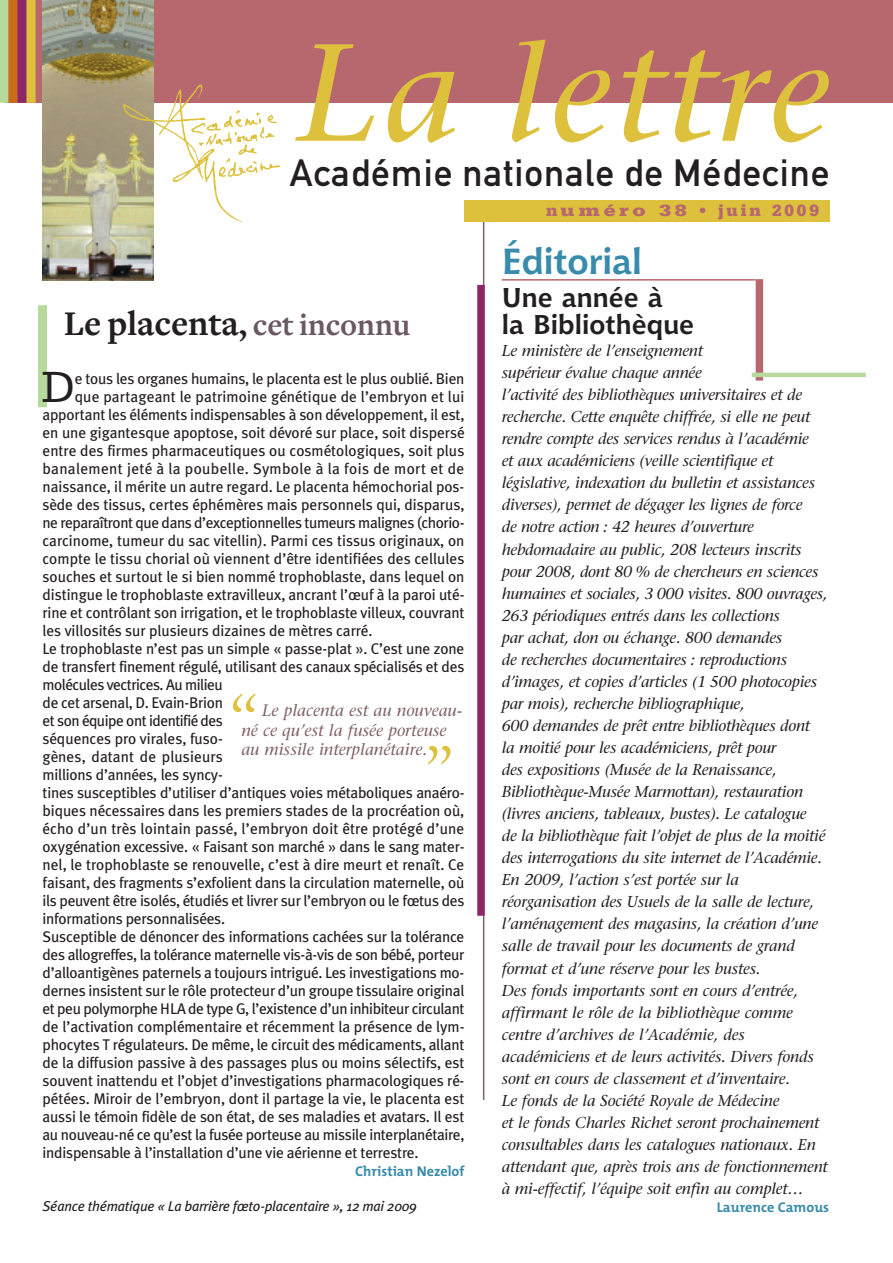
<style>
.page{position:relative;width:893px;height:1263px;background:#fff}
.page>*{position:absolute;margin:0;border:0;box-sizing:border-box;transform-origin:0 0}
.t1{font:italic 137.7px "Stone Serif";letter-spacing:.025em;color:#ddc03c}
.t2{font:300 68.4px "Freight Text";color:#ddc03c}
.t3{font:46.05px "Serifa";color:#231f20}
.t4{font:37.5px "DIN Mittelschrift";letter-spacing:.025em;color:#231f20}
.t5{font:700 36px "Freight Text";letter-spacing:-.005em;color:#231f20}
.t6{font:700 36px "Chianti BT";color:#388bab}
.t7{font:700 27px/27px "Chianti BT";color:#231f20}
.t8{font:900 17.25px "Serifa";letter-spacing:.165em;color:#b7686e}
.t9{font:italic 16.5px/19.5px "Stone Serif";color:#7f6167}
.t10{font:italic 15.75px/22px "Stone Serif";letter-spacing:-.015em;color:#231f20}
.t11{font:15.45px "Meta Plus";letter-spacing:-.015em;color:#231f20}
.t12{font:15.45px "Meta Plus";letter-spacing:.005em;color:#231f20}
.t13{font:15.45px "Meta Plus";letter-spacing:.01em;color:#231f20}
.t14{font:15.45px "Meta Plus";letter-spacing:-.035em;color:#231f20}
.t15{font:15.45px "Meta Plus";letter-spacing:.02em;color:#231f20}
.t16{font:italic 14.25px "Meta Plus";letter-spacing:-.015em;color:#231f20}
.t17{font:700 14.25px "The Mix";color:#388bab}
.s1{font-size:31.5px;color:#6b5865}
</style>
<div class="page">
<div style="left:5px;top:0;width:888px;height:103px;background:#b7686e"></div>
<hr style="left:502px;top:279px;width:253px;height:2px;background:#b7686e">
<div style="left:756px;top:279px;width:7px;height:102px;background:#b7686e"></div>
<img style="left:43px;top:0;width:110px;height:281px">
<img style="left:106px;top:71px;width:175px;height:159px">
<div style="left:0;top:0;width:9px;height:103px;background:#b6da9b"></div>
<div style="left:38px;top:305px;width:9px;height:102px;background:#b6da9b"></div>
<div style="left:9px;top:0;width:9px;height:103px;background:#ca6c17"></div>
<div style="left:18px;top:0;width:9px;height:103px;background:#8d2765"></div>
<div style="left:27px;top:0;width:9px;height:103px;background:#ddc03c"></div>
<hr style="left:752px;top:373px;width:114px;height:4px;background:#b6da9b">
<hr style="left:483px;top:216px;width:1px;height:884px;background:#7f6167">
<div style="left:464px;top:200px;width:365px;height:22px;background:#ddc03c"></div>
<div style="left:477px;top:285px;width:8px;height:631px;background:#8d2765"></div>
<h1 class="t1" style="left:298px;top:40px;width:533px">La lettre</h1>
<h3 class="t4" style="left:290px;top:159px;width:541px">Académie nationale de Médecine</h3>
<h3 class="t5" style="left:64px;top:301px;width:348px">Le placenta, <span class="s1">cet inconnu</span></h3>
<h3 class="t3" style="left:42px;top:372px;width:35px">D</h3>
<p class="t11" style="left:75px;top:370px;width:391px">e tous les organes humains, le placenta est le plus oublié. Bien</p>
<p class="t12" style="left:75px;top:388px;width:391px">que partageant le patrimoine génétique de l’embryon et lui</p>
<p class="t11" style="left:43px;top:406px;width:423px">apportant les éléments indispensables à son développement, il est,</p>
<p class="t11" style="left:43px;top:424px;width:424px">en une gigantesque apoptose, soit dévoré sur place, soit dispersé</p>
<p class="t11" style="left:43px;top:442px;width:423px">entre des firmes pharmaceutiques ou cosmétologiques, soit plus</p>
<p class="t15" style="left:43px;top:460px;width:423px">banalement jeté à la poubelle. Symbole à la fois de mort et de</p>
<p class="t11" style="left:43px;top:478px;width:423px">naissance, il mérite un autre regard. Le placenta hémochorial pos-</p>
<p class="t11" style="left:43px;top:496px;width:423px">sède des tissus, certes éphémères mais personnels qui, disparus,</p>
<p class="t11" style="left:43px;top:514px;width:423px">ne reparaîtront que dans d’exceptionnelles tumeurs malignes (chorio-</p>
<p class="t11" style="left:43px;top:532px;width:423px">carcinome, tumeur du sac vitellin). Parmi ces tissus originaux, on</p>
<p class="t11" style="left:43px;top:550px;width:423px">compte le tissu chorial où viennent d’être identifiées des cellules</p>
<p class="t11" style="left:43px;top:568px;width:423px">souches et surtout le si bien nommé trophoblaste, dans lequel on</p>
<p class="t11" style="left:43px;top:586px;width:423px">distingue le trophoblaste extravilleux, ancrant l’œuf à la paroi uté-</p>
<p class="t11" style="left:43px;top:604px;width:423px">rine et contrôlant son irrigation, et le trophoblaste villeux, couvrant</p>
<p class="t11" style="left:43px;top:622px;width:331px">les villosités sur plusieurs dizaines de mètres carré.</p>
<p class="t11" style="left:43px;top:640px;width:423px">Le trophoblaste n’est pas un simple « passe-plat ». C’est une zone</p>
<p class="t11" style="left:43px;top:658px;width:423px">de transfert finement régulé, utilisant des canaux spécialisés et des</p>
<p class="t14" style="left:43px;top:676px;width:182px">molécules vectrices. Au milieu</p>
<p class="t11" style="left:43px;top:694px;width:182px">de cet arsenal, D. Evain-Brion</p>
<p class="t14" style="left:43px;top:712px;width:182px">et son équipe ont identifié des</p>
<p class="t11" style="left:43px;top:730px;width:182px">séquences pro virales, fuso-</p>
<p class="t12" style="left:43px;top:748px;width:182px">gènes, datant de plusieurs</p>
<p class="t11" style="left:43px;top:766px;width:182px">millions d’années, les syncy-</p>
<p class="t11" style="left:43px;top:784px;width:423px">tines susceptibles d’utiliser d’antiques voies métaboliques anaéro-</p>
<p class="t11" style="left:43px;top:802px;width:423px">biques nécessaires dans les premiers stades de la procréation où,</p>
<p class="t13" style="left:43px;top:820px;width:423px">écho d’un très lointain passé, l’embryon doit être protégé d’une</p>
<p class="t11" style="left:43px;top:838px;width:423px">oxygénation excessive. « Faisant son marché » dans le sang mater-</p>
<p class="t11" style="left:43px;top:856px;width:423px">nel, le trophoblaste se renouvelle, c’est à dire meurt et renaît. Ce</p>
<p class="t11" style="left:43px;top:874px;width:423px">faisant, des fragments s’exfolient dans la circulation maternelle, où</p>
<p class="t11" style="left:43px;top:892px;width:423px">ils peuvent être isolés, étudiés et livrer sur l’embryon ou le fœtus des</p>
<p class="t11" style="left:43px;top:910px;width:184px">informations personnalisées.</p>
<p class="t11" style="left:43px;top:928px;width:423px">Susceptible de dénoncer des informations cachées sur la tolérance</p>
<p class="t11" style="left:43px;top:946px;width:423px">des allogreffes, la tolérance maternelle vis-à-vis de son bébé, porteur</p>
<p class="t11" style="left:43px;top:964px;width:423px">d’alloantigènes paternels a toujours intrigué. Les investigations mo-</p>
<p class="t11" style="left:43px;top:982px;width:423px">dernes insistent sur le rôle protecteur d’un groupe tissulaire original</p>
<p class="t11" style="left:43px;top:1000px;width:423px">et peu polymorphe HLA de type G, l’existence d’un inhibiteur circulant</p>
<p class="t11" style="left:43px;top:1018px;width:423px">de l’activation complémentaire et récemment la présence de lym-</p>
<p class="t11" style="left:43px;top:1036px;width:423px">phocytes T régulateurs. De même, le circuit des médicaments, allant</p>
<p class="t11" style="left:43px;top:1054px;width:423px">de la diffusion passive à des passages plus ou moins sélectifs, est</p>
<p class="t11" style="left:43px;top:1072px;width:423px">souvent inattendu et l’objet d’investigations pharmacologiques ré-</p>
<p class="t11" style="left:43px;top:1090px;width:423px">pétées. Miroir de l’embryon, dont il partage la vie, le placenta est</p>
<p class="t11" style="left:43px;top:1108px;width:423px">aussi le témoin fidèle de son état, de ses maladies et avatars. Il est</p>
<p class="t11" style="left:43px;top:1126px;width:423px">au nouveau-né ce qu’est la fusée porteuse au missile interplanétaire,</p>
<p class="t11" style="left:43px;top:1144px;width:378px">indispensable à l’installation d’une vie aérienne et terrestre.</p>
<p class="t17" style="left:355px;top:1166px;width:111px">Christian Nezelof</p>
<p class="t16" style="left:43px;top:1197px;width:376px">Séance thématique « La barrière fœto-placentaire », 12 mai 2009</p>
<h2 class="t2" style="left:230px;top:676px;width:29px">“</h2>
<p class="t9" style="left:241px;top:702px;width:222px;text-indent:21px">Le placenta est au nouveau&shy;né ce qu’est la fusée porteuse au missile interplanétaire.</p>
<h2 class="t2" style="left:426px;top:727px;width:29px">”</h2>
<p class="t8" style="left:546px;top:204px;width:274px">numéro 38 • juin 2009</p>
<h3 class="t6" style="left:502px;top:247px;width:142px">Éditorial</h3>
<h3 class="t7" style="left:502px;top:286px;width:194px">Une année à<br>la Bibliothèque</h3>
<p class="t10" style="left:502px;top:341px;width:328px">Le ministère de l’enseignement<br>supérieur évalue chaque année<br>l’activité des bibliothèques universitaires et de recherche. Cette enquête chiffrée, si elle ne peut rendre compte des services rendus à l’académie<br>et aux académiciens (veille scientifique et législative, indexation du bulletin et assistances diverses), permet de dégager les lignes de force<br>de notre action : 42 heures d’ouverture hebdomadaire au public, 208 lecteurs inscrits pour 2008, dont 80 % de chercheurs en sciences humaines et sociales, 3 000 visites. 800 ouvrages, 263 périodiques entrés dans les collections<br>par achat, don ou échange. 800 demandes<br>de recherches documentaires : reproductions d’images, et copies d’articles (1 500 photocopies par mois), recherche bibliographique,<br>600 demandes de prêt entre bibliothèques dont<br>la moitié pour les académiciens, prêt pour<br>des expositions (Musée de la Renaissance, Bibliothèque-Musée Marmottan), restauration (livres anciens, tableaux, bustes). Le catalogue<br>de la bibliothèque fait l’objet de plus de la moitié des interrogations du site internet de l’Académie.<br>En 2009, l’action s’est portée sur la réorganisation des Usuels de la salle de lecture, l’aménagement des magasins, la création d’une salle de travail pour les documents de grand format et d’une réserve pour les bustes.<br>Des fonds importants sont en cours d’entrée, affirmant le rôle de la bibliothèque comme centre d’archives de l’Académie, des académiciens et de leurs activités. Divers fonds sont en cours de classement et d’inventaire.<br>Le fonds de la Société Royale de Médecine<br>et le fonds Charles Richet seront prochainement consultables dans les catalogues nationaux. En attendant que, après trois ans de fonctionnement à mi-effectif, l’équipe soit enfin au complet…</p>
<p class="t17" style="left:717px;top:1202px;width:114px">Laurence Camous</p>
</div>
